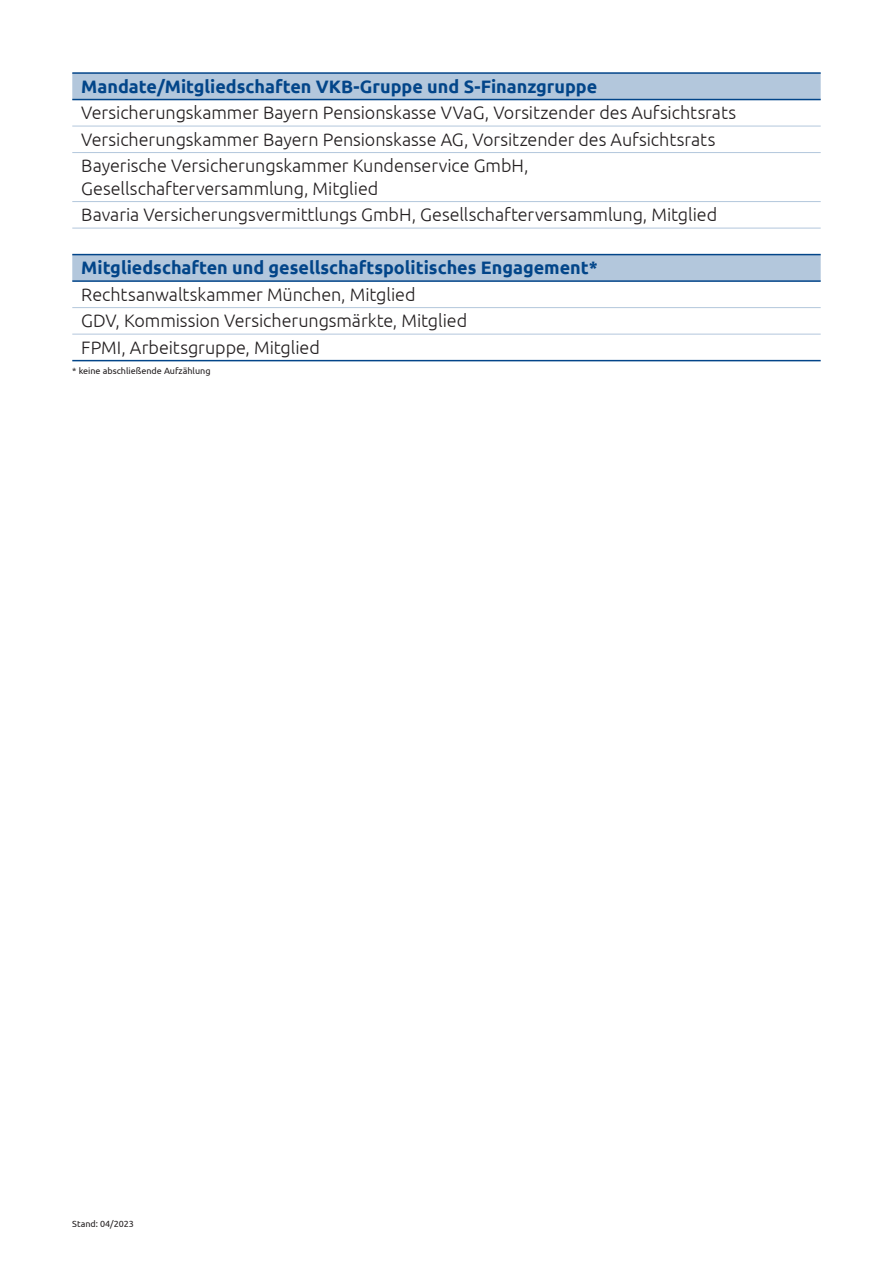
<style>
.page{position:relative;width:893px;height:1263px;background:#fff}
.page>*{position:absolute;margin:0;border:0;box-sizing:border-box;transform-origin:0 0}
.t1{font:300 18px/26.5px "Ubuntu";letter-spacing:-.005em;color:#231f20}
.t2{font:700 18px "Ubuntu";color:#024589}
.t3{font:9px "Ubuntu";color:#231f20}
</style>
<div class="page">
<svg style="left:72px;top:74px;width:749px;height:206px"></svg>
<hr style="left:72px;top:126px;width:749px;height:1px;background:#b3c7dc">
<hr style="left:72px;top:152px;width:749px;height:1px;background:#b3c7dc">
<hr style="left:72px;top:201px;width:749px;height:1px;background:#b3c7dc">
<hr style="left:72px;top:228px;width:749px;height:1px;background:#b3c7dc">
<hr style="left:72px;top:280px;width:749px;height:2px;background:#024589">
<hr style="left:72px;top:72px;width:749px;height:2px;background:#024589">
<hr style="left:72px;top:99px;width:749px;height:1px;background:#024589">
<hr style="left:72px;top:254px;width:749px;height:1px;background:#024589">
<hr style="left:72px;top:307px;width:749px;height:1px;background:#b3c7dc">
<hr style="left:72px;top:334px;width:749px;height:1px;background:#b3c7dc">
<hr style="left:72px;top:360px;width:749px;height:1px;background:#024589">
<p class="t2" style="left:81px;top:75px;width:517px">Mandate/Mitgliedschaften VKB-Gruppe und S-Finanzgruppe</p>
<p class="t1" style="left:81px;top:99px;width:656px">Versicherungskammer Bayern Pensionskasse VVaG, Vorsitzender des Aufsichtsrats<br>Versicherungskammer Bayern Pensionskasse AG, Vorsitzender des Aufsichtsrats<br>Bayerische Versicherungskammer Kundenservice GmbH,</p>
<p class="t1" style="left:81px;top:174px;width:637px">Gesellschafterversammlung, Mitglied<br>Bavaria Versicherungsvermittlungs GmbH, Gesellschafterversammlung, Mitglied</p>
<p class="t2" style="left:81px;top:257px;width:518px">Mitgliedschaften und gesellschaftspolitisches Engagement*</p>
<p class="t1" style="left:81px;top:280px;width:387px">Rechtsanwaltskammer München, Mitglied<br>GDV, Kommission Versicherungsmärkte, Mitglied<br>FPMI, Arbeitsgruppe, Mitglied</p>
<p class="t3" style="left:72px;top:365px;width:140px">* keine abschließende Aufzählung</p>
<p class="t3" style="left:72px;top:1219px;width:63px">Stand: 04/2023</p>
</div>
